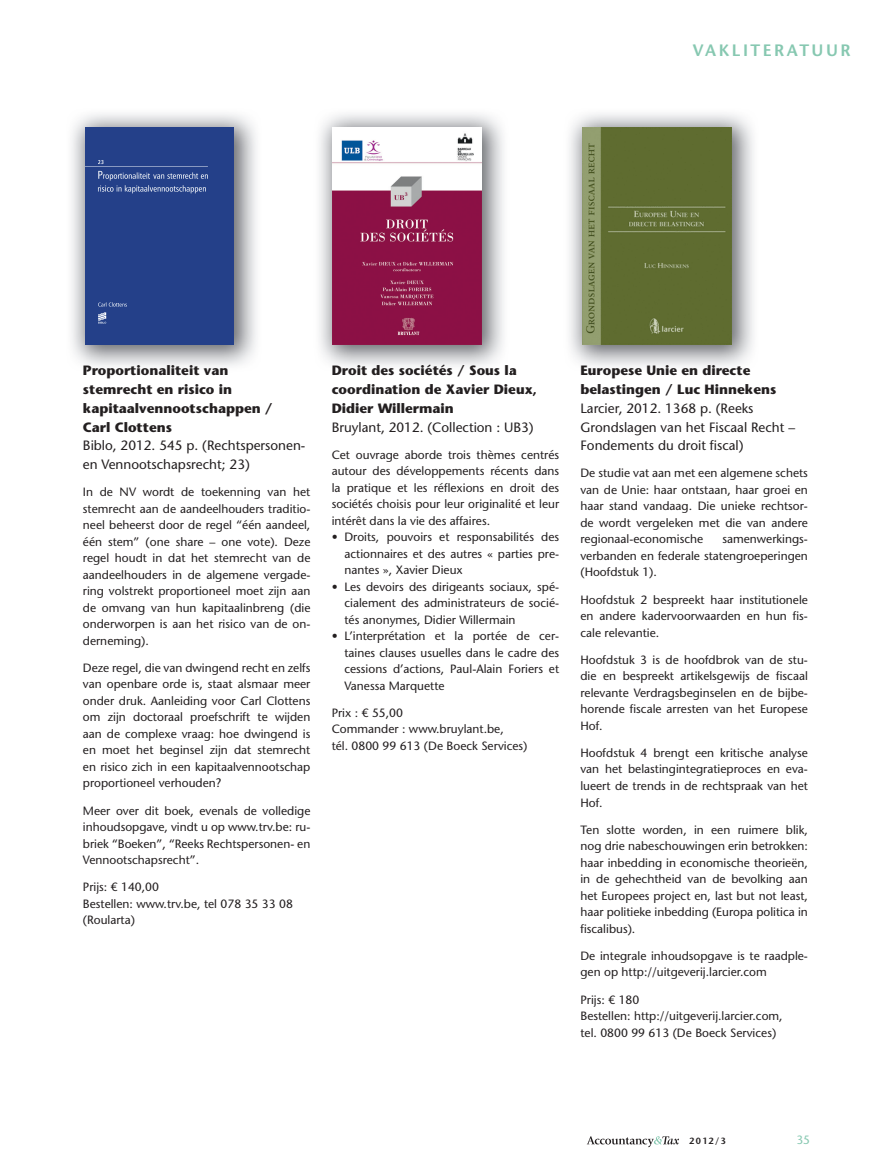
<style>
.page{position:relative;width:893px;height:1170px;background:#fff}
.page>*{position:absolute;margin:0;border:0;box-sizing:border-box;transform-origin:0 0}
.t1{font:600 16.5px "Stone Sans Std";letter-spacing:.15em;color:#87c8b1}
.t2{font:700 13.5px/18.8px "Stone Sans Std";color:#231f20}
.t3{font:500 13.5px/18.8px "Stone Sans Std";color:#231f20}
.t4{font:500 12px/16.5px "Stone Sans Std";color:#231f20;text-align:justify}
.t5{font:500 12px "Stone Sans Std";color:#87c8b1}
.t6{font:600 9px "Stone Sans Std";color:#231f20}
</style>
<div class="page">
<svg style="left:587px;top:1136px;width:92px;height:10px"></svg>
<img style="left:569px;top:114px;width:185px;height:252px">
<img style="left:583px;top:128px;width:148px;height:216px">
<img style="left:71px;top:114px;width:185px;height:252px">
<img style="left:84px;top:365px;width:144px;height:1px">
<div style="left:85px;top:128px;width:149px;height:216px;background:#244089"></div>
<img style="left:319px;top:114px;width:185px;height:251px">
<img style="left:333px;top:128px;width:149px;height:216px">
<h1 class="t1" style="left:693px;top:44px;width:159px">VAKLITERATUUR</h1>
<p class="t2" style="left:83px;top:362px;width:147px">Proportionaliteit van</p>
<p class="t2" style="left:83px;top:381px;width:191px">stemrecht en risico in kapitaalvennootschappen /<br>Carl Clottens</p>
<p class="t3" style="left:83px;top:437px;width:224px">Biblo, 2012. 545 p. (Rechtspersonen&shy;en Vennootschapsrecht; 23)</p>
<p class="t4" style="left:83px;top:485px;width:229px">In de NV wordt de toekenning van het stemrecht aan de aandeelhouders traditio&shy;neel beheerst door de regel “één aandeel, één stem” (one share – one vote). Deze regel houdt in dat het stemrecht van de aandeelhouders in de algemene vergade&shy;ring volstrekt proportioneel moet zijn aan de omvang van hun kapitaalinbreng (die onderworpen is aan het risico van de on&shy;derneming).</p>
<p class="t4" style="left:83px;top:660px;width:229px">Deze regel, die van dwingend recht en zelfs van openbare orde is, staat alsmaar meer onder druk. Aanleiding voor Carl Clottens om zijn doctoraal proefschrift te wijden aan de complexe vraag: hoe dwingend is en moet het beginsel zijn dat stemrecht en risico zich in een kapitaalvennootschap proportioneel verhouden?</p>
<p class="t4" style="left:83px;top:803px;width:229px">Meer over dit boek, evenals de volledige inhoudsopgave, vindt u op www.trv.be: ru&shy;briek “Boeken”, “Reeks Rechtspersonen- en Vennootschapsrecht”.</p>
<p class="t4" style="left:83px;top:879px;width:212px;text-align:left">Prijs: € 140,00<br>Bestellen: www.trv.be, tel 078 35 33 08 (Roularta)</p>
<p class="t2" style="left:332px;top:362px;width:207px">Droit des sociétés / Sous la coordination de Xavier Dieux,<br>Didier Willermain</p>
<p class="t3" style="left:332px;top:418px;width:204px">Bruylant, 2012. (Collection : UB3)</p>
<p class="t4" style="left:332px;top:447px;width:229px">Cet ouvrage aborde trois thèmes centrés autour des développements récents dans la pratique et les réflexions en droit des sociétés choisis pour leur originalité et leur intérêt dans la vie des affaires.</p>
<p class="t4" style="left:344px;top:530px;width:216px;text-indent:-13px">• Droits, pouvoirs et responsabilités des actionnaires et des autres « parties pre&shy;nantes », Xavier Dieux</p>
<p class="t4" style="left:344px;top:579px;width:216px;text-indent:-13px">• Les devoirs des dirigeants sociaux, spé&shy;cialement des administrateurs de socié&shy;tés anonymes, Didier Willermain</p>
<p class="t4" style="left:344px;top:629px;width:216px;text-indent:-13px">• L’interprétation et la portée de cer&shy;taines clauses usuelles dans le cadre des cessions d’actions, Paul-Alain Foriers et Vanessa Marquette</p>
<p class="t4" style="left:332px;top:705px;width:197px;text-align:left">Prix : € 55,00<br>Commander : www.bruylant.be,<br>tél. 0800 99 613 (De Boeck Services)</p>
<p class="t2" style="left:580px;top:362px;width:197px">Europese Unie en directe belastingen / Luc Hinnekens</p>
<p class="t3" style="left:580px;top:400px;width:216px">Larcier, 2012. 1368 p. (Reeks<br>Grondslagen van het Fiscaal Recht –<br>Fondements du droit fiscal)</p>
<p class="t4" style="left:580px;top:466px;width:229px">De studie vat aan met een algemene schets van de Unie: haar ontstaan, haar groei en haar stand vandaag. Die unieke rechtsor&shy;de wordt vergeleken met die van andere regionaal-economische</p>
<p class="t4" style="left:580px;top:532px;width:229px;text-indent:142px">samenwerkings&shy;verbanden en federale statengroeperingen (Hoofdstuk 1).</p>
<p class="t4" style="left:580px;top:592px;width:229px">Hoofdstuk 2 bespreekt haar institutionele en andere kadervoorwaarden en hun fis&shy;cale relevantie.</p>
<p class="t4" style="left:580px;top:652px;width:229px">Hoofdstuk 3 is de hoofdbrok van de stu&shy;die en bespreekt artikelsgewijs de fiscaal relevante Verdragsbeginselen en de bijbe&shy;horende fiscale arresten van het Europese Hof.</p>
<p class="t4" style="left:580px;top:745px;width:229px">Hoofdstuk 4 brengt een kritische analyse van het belastingintegratieproces en eva&shy;lueert de trends in de rechtspraak van het Hof.</p>
<p class="t4" style="left:580px;top:822px;width:229px">Ten slotte worden, in een ruimere blik, nog drie nabeschouwingen erin betrokken: haar inbedding in economische theorieën, in de gehechtheid van de bevolking aan het Europees project en, last but not least, haar politieke inbedding (Europa politica in fiscalibus).</p>
<p class="t4" style="left:580px;top:948px;width:229px">De integrale inhoudsopgave is te raadple&shy;gen op http://uitgeverij.larcier.com</p>
<p class="t4" style="left:580px;top:992px;width:204px;text-align:left">Prijs: € 180<br>Bestellen: http://uitgeverij.larcier.com, tel. 0800 99 613 (De Boeck Services)</p>
<p class="t6" style="left:689px;top:1137px;width:39px">2012/3</p>
<p class="t5" style="left:796px;top:1135px;width:15px">35</p>
</div>
